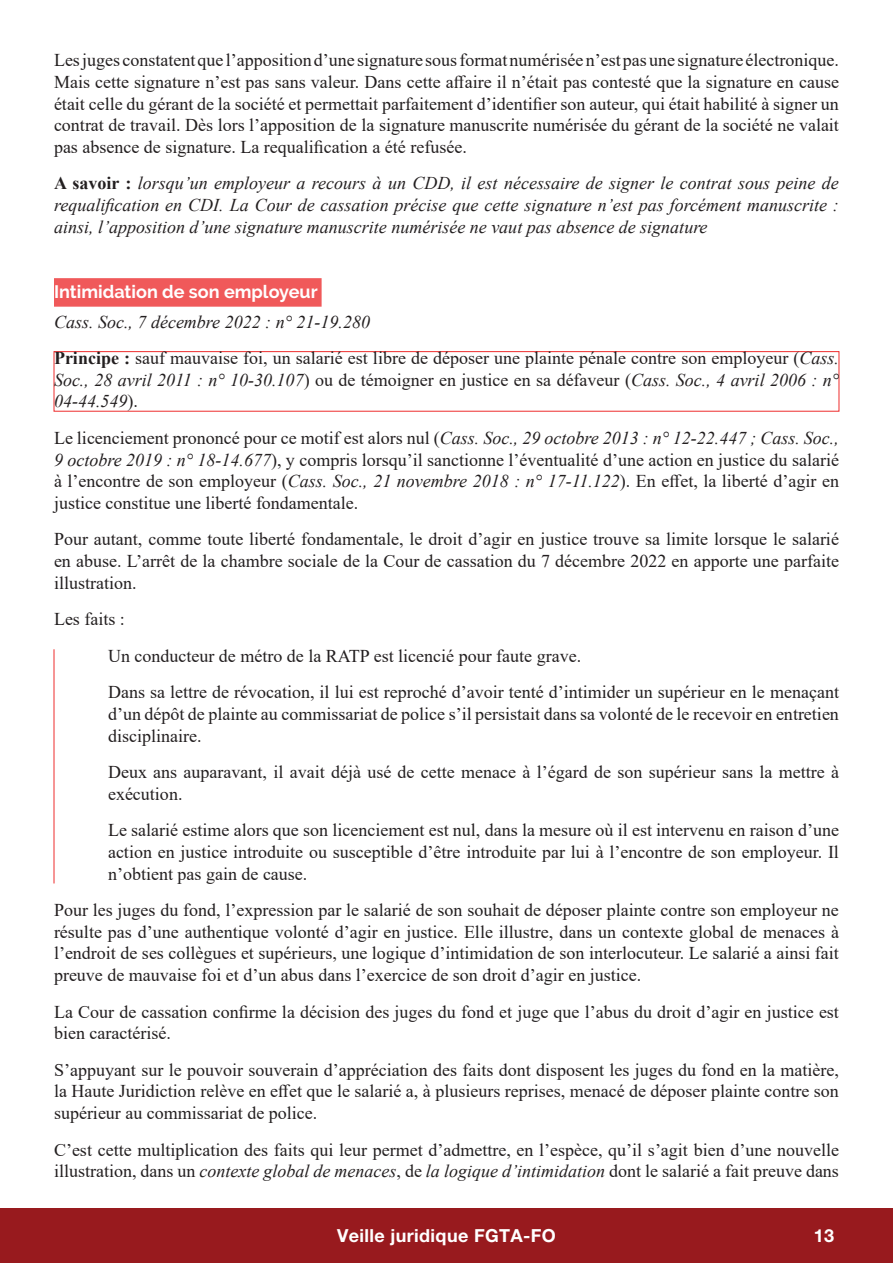
<style>
.page{position:relative;width:893px;height:1263px;background:#fff}
.page>*{position:absolute;margin:0;border:0;box-sizing:border-box;transform-origin:0 0}
.t1{font:18px/21.6px "Times New Roman";color:#231f20;text-align:justify}
.t2{font:italic 18px/21.6px "Times New Roman";color:#231f20;text-align:justify}
.t3{font:700 18px "Raleway";color:#fff}
.t4{font:700 18px "Helvetica Neue LT Pro";letter-spacing:.02em;color:#fff}
.s1{font-weight:700;font-style:normal}
.s2{font-style:italic}
.s3{font-weight:700}
.s4{font-style:normal}
</style>
<div class="page">
<div style="left:0;top:1209px;width:893px;height:54px;background:#981a1e"></div>
<div style="left:54px;top:278px;width:268px;height:29px;background:#f0595a"></div>
<div style="left:54px;top:351px;width:785px;height:61px;border:1px solid #ee2d2d"></div>
<hr style="left:54px;top:649px;width:1px;height:234px;background:#ee2d2d">
<p class="t1" style="left:54px;top:49px;width:786px">Les juges constatent que l’apposition d’une signature sous format numérisée n’est pas une signature électronique.<br>Mais cette signature n’est pas sans valeur. Dans cette affaire il n’était pas contesté que la signature en cause était celle du gérant de la société et permettait parfaitement d’identifier son auteur, qui était habilité à signer un contrat de travail. Dès lors l’apposition de la signature manuscrite numérisée du gérant de la société ne valait pas absence de signature. La requalification a été refusée.</p>
<p class="t2" style="left:54px;top:172px;width:786px"><span class="s1">A savoir :</span> lorsqu’un employeur a recours à un CDD, il est nécessaire de signer le contrat sous peine de requalification en CDI. La Cour de cassation précise que cette signature n’est pas forcément manuscrite : ainsi, l’apposition d’une signature manuscrite numérisée ne vaut pas absence de signature</p>
<p class="t3" style="left:54px;top:282px;width:265px">Intimidation de son employeur</p>
<p class="t1" style="left:54px;top:303px;width:786px;line-height:36.6px"><span class="s2">Cass. Soc., 7 décembre 2022 : n° 21-19.280<br></span><span class="s3">Principe :</span> sauf mauvaise foi, un salarié est libre de déposer une plainte pénale contre son employeur (<span class="s2">Cass.</span></p>
<p class="t2" style="left:54px;top:368px;width:786px">Soc., 28 avril 2011 : n° 10-30.107<span class="s4">) ou de témoigner en justice en sa défaveur (</span>Cass. Soc., 4 avril 2006 : n°<br>04-44.549<span class="s4">).</span></p>
<p class="t1" style="left:54px;top:426px;width:786px">Le licenciement prononcé pour ce motif est alors nul (<span class="s2">Cass. Soc., 29 octobre 2013 : n° 12-22.447 ; Cass. Soc., 9 octobre 2019 : n° 18-14.677</span>), y compris lorsqu’il sanctionne l’éventualité d’une action en justice du salarié à l’encontre de son employeur (<span class="s2">Cass. Soc., 21 novembre 2018 : n° 17-11.122</span>). En effet, la liberté d’agir en justice constitue une liberté fondamentale.</p>
<p class="t1" style="left:54px;top:528px;width:786px">Pour autant, comme toute liberté fondamentale, le droit d’agir en justice trouve sa limite lorsque le salarié en abuse. L’arrêt de la chambre sociale de la Cour de cassation du 7 décembre 2022 en apporte une parfaite illustration.</p>
<p class="t1" style="left:108px;top:600px;width:732px;line-height:36.6px;text-align:left;text-indent:-54px">Les faits :<br>Un conducteur de métro de la RATP est licencié pour faute grave.<br>Dans sa lettre de révocation, il lui est reproché d’avoir tenté d’intimider un supérieur en le menaçant</p>
<p class="t1" style="left:108px;top:702px;width:732px">d’un dépôt de plainte au commissariat de police s’il persistait dans sa volonté de le recevoir en entretien disciplinaire.</p>
<p class="t1" style="left:108px;top:761px;width:732px">Deux ans auparavant, il avait déjà usé de cette menace à l’égard de son supérieur sans la mettre à exécution.</p>
<p class="t1" style="left:108px;top:819px;width:732px">Le salarié estime alors que son licenciement est nul, dans la mesure où il est intervenu en raison d’une action en justice introduite ou susceptible d’être introduite par lui à l’encontre de son employeur. Il n’obtient pas gain de cause.</p>
<p class="t1" style="left:54px;top:899px;width:786px">Pour les juges du fond, l’expression par le salarié de son souhait de déposer plainte contre son employeur ne résulte pas d’une authentique volonté d’agir en justice. Elle illustre, dans un contexte global de menaces à l’endroit de ses collègues et supérieurs, une logique d’intimidation de son interlocuteur. Le salarié a ainsi fait preuve de mauvaise foi et d’un abus dans l’exercice de son droit d’agir en justice.</p>
<p class="t1" style="left:54px;top:1000px;width:786px">La Cour de cassation confirme la décision des juges du fond et juge que l’abus du droit d’agir en justice est bien caractérisé.</p>
<p class="t1" style="left:54px;top:1058px;width:786px">S’appuyant sur le pouvoir souverain d’appréciation des faits dont disposent les juges du fond en la matière, la Haute Juridiction relève en effet que le salarié a, à plusieurs reprises, menacé de déposer plainte contre son supérieur au commissariat de police.</p>
<p class="t1" style="left:54px;top:1138px;width:786px">C’est cette multiplication des faits qui leur permet d’admettre, en l’espèce, qu’il s’agit bien d’une nouvelle illustration, dans un <span class="s2">contexte global de menaces</span>, de <span class="s2">la logique d’intimidation</span> dont le salarié a fait preuve dans</p>
<p class="t4" style="left:337px;top:1225px;width:220px">Veille juridique FGTA-FO</p>
<p class="t4" style="left:814px;top:1225px;width:22px">13</p>
</div>
